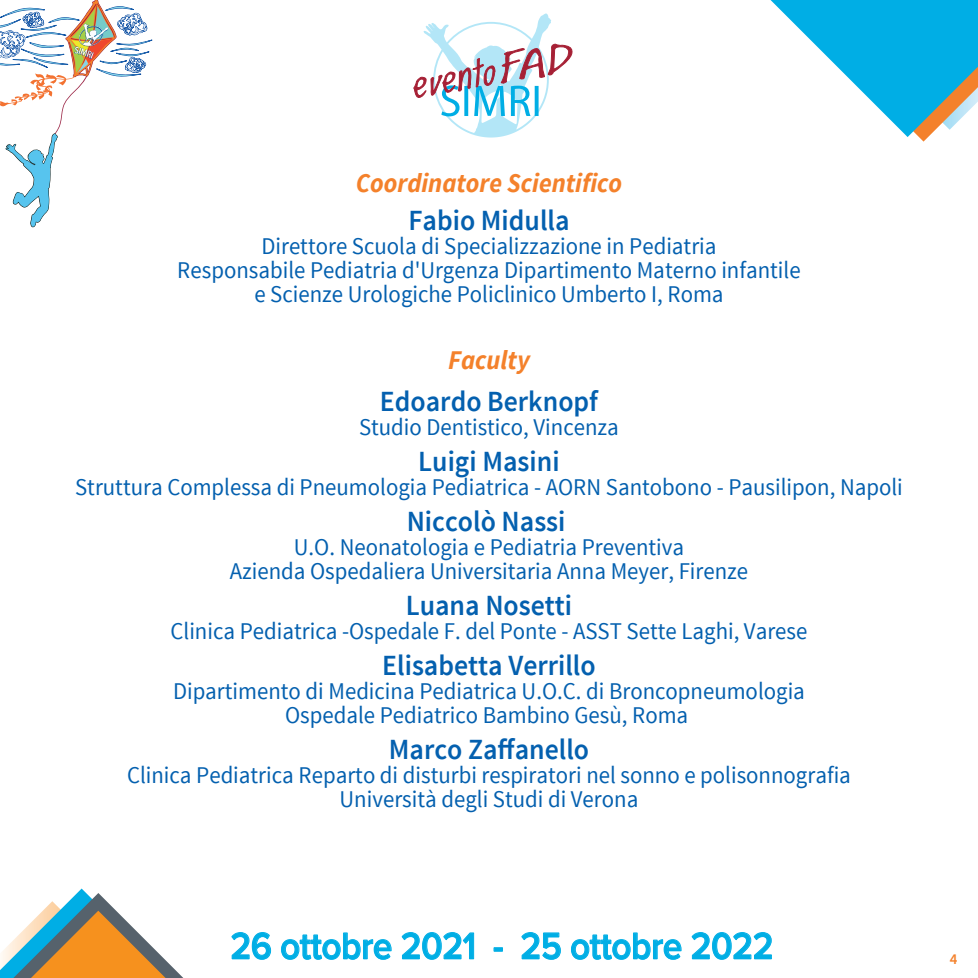
<style>
.page{position:relative;width:978px;height:978px;background:#fff}
.page>*{position:absolute;margin:0;border:0;box-sizing:border-box;transform-origin:0 0}
.t1{font:600 38.85px "Proxima Nova";letter-spacing:-.01em;color:#00aee5;scale:.9 1}
.t2{font:italic 34.05px "Lovedbythe King";color:#a62035;scale:1.37 1}
.t3{font:600 29.25px "Source Sans Pro";color:#0460af;scale:.95 1}
.t4{font:italic 700 27px "Source Sans Pro";color:#f4812b;scale:.95 1}
.t5{font:24px/24px "Source Sans Pro";color:#0460af;text-align:center;scale:.95 1}
.t6{font:600 15px "Source Sans Pro";color:#f4812b}
.s1{font-style:normal;font-size:32.7px}
</style>
<div class="page">
<svg style="left:0;top:889px;width:183px;height:89px"></svg>
<svg style="left:0;top:0;width:153px;height:227px"></svg>
<svg style="left:771px;top:0;width:207px;height:142px"></svg>
<svg style="left:232px;top:932px;width:39px;height:28px"></svg>
<svg style="left:281px;top:933px;width:110px;height:27px"></svg>
<svg style="left:402px;top:932px;width:72px;height:28px"></svg>
<svg style="left:494px;top:948px;width:9px;height:3px"></svg>
<svg style="left:522px;top:932px;width:39px;height:28px"></svg>
<svg style="left:571px;top:933px;width:110px;height:27px"></svg>
<svg style="left:692px;top:932px;width:80px;height:28px"></svg>
<svg style="left:413px;top:14px;width:160px;height:124px"></svg>
<h2 class="t2" style="left:406px;top:63px;width:121px;rotate:-10deg">evento<span class="s1">FAD</span></h2>
<p class="t4" style="left:356px;top:165px;width:282px">Coordinatore Scientifico</p>
<p class="t3" style="left:408px;top:202px;width:171px">Fabio Midulla</p>
<p class="t5" style="left:177px;top:234px;width:658px">Direttore Scuola di Specializzazione in Pediatria<br>Responsabile Pediatria d'Urgenza Dipartimento Materno infantile e Scienze Urologiche Policlinico Umberto I, Roma</p>
<p class="t4" style="left:448px;top:342px;width:87px">Faculty</p>
<p class="t3" style="left:380px;top:382px;width:231px">Edoardo Berknopf</p>
<p class="t5" style="left:359px;top:415px;width:275px">Studio Dentistico, Vincenza</p>
<p class="t3" style="left:418px;top:442px;width:150px">Luigi Masini</p>
<p class="t5" style="left:75px;top:475px;width:873px">Struttura Complessa di Pneumologia Pediatrica - AORN Santobono - Pausilipon, Napoli</p>
<p class="t3" style="left:407px;top:502px;width:169px">Niccolò Nassi</p>
<p class="t5" style="left:230px;top:535px;width:547px">U.O. Neonatologia e Pediatria Preventiva<br>Azienda Ospedaliera Universitaria Anna Meyer, Firenze</p>
<p class="t3" style="left:406px;top:586px;width:177px">Luana Nosetti</p>
<p class="t5" style="left:171px;top:619px;width:672px">Clinica Pediatrica -Ospedale F. del Ponte - ASST Sette Laghi, Varese</p>
<p class="t3" style="left:382px;top:646px;width:226px">Elisabetta Verrillo</p>
<p class="t5" style="left:173px;top:679px;width:667px">Dipartimento di Medicina Pediatrica U.O.C. di Broncopneumologia<br>Ospedale Pediatrico Bambino Gesù, Roma</p>
<p class="t3" style="left:389px;top:730px;width:212px">Marco Zaffanello</p>
<p class="t5" style="left:127px;top:763px;width:764px">Clinica Pediatrica Reparto di disturbi respiratori nel sonno e polisonnografia<br>Università degli Studi di Verona</p>
<h1 class="t1" style="left:230px;top:924px;width:605px">26 ottobre 2021 - 25 ottobre 2022</h1>
<p class="t6" style="left:950px;top:950px;width:9px">4</p>
</div>
